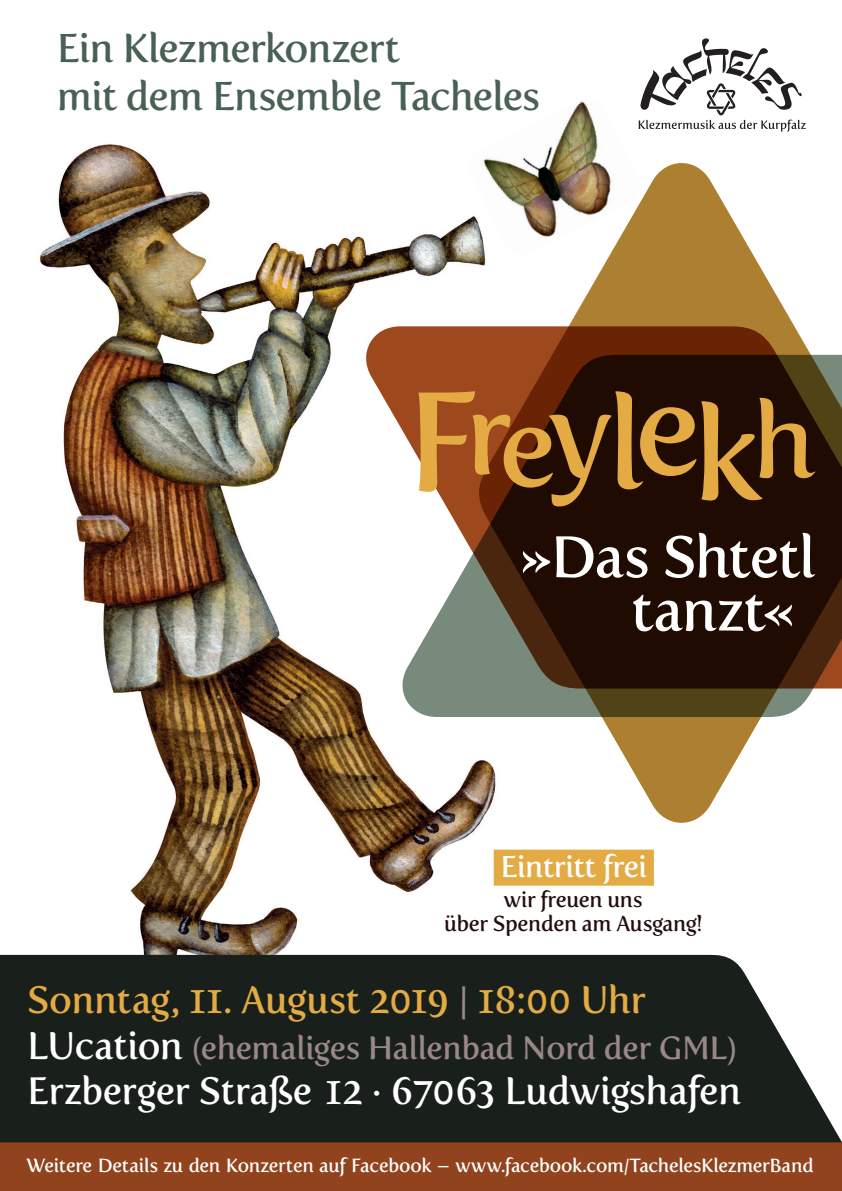
<style>
.page{position:relative;width:842px;height:1191px;background:#fff}
.page>*{position:absolute;margin:0;border:0;box-sizing:border-box;transform-origin:0 0}
.t1{font:58.2px/53.4px "Fertigo Pro";letter-spacing:-.025em;color:#fff}
.t2{font:40px/48px "Fertigo Pro";letter-spacing:-.03em;color:#496155}
.t3{font:38px "Fertigo Pro";letter-spacing:-.015em;color:#fff}
.t4{font:38px "Fertigo Pro";letter-spacing:-.015em;color:#e4aa43}
.t5{font:32px "Fertigo Pro";letter-spacing:-.015em;color:#998885}
.t6{font:30px "Fertigo Pro";letter-spacing:-.02em;color:#fff}
.t7{font:21.6px/24px "Fertigo Pro";letter-spacing:-.02em;color:#240e0e;text-align:center}
.t8{font:19px "Fertigo Pro";letter-spacing:-.02em;color:#fff}
.s1{color:#998885}
.s2{font-size:38px;color:#fff}
</style>
<div class="page">
<img style="left:28px;top:144px;width:479px;height:811px">
<svg style="left:641px;top:38px;width:165px;height:94px"></svg>
<div style="left:0;top:955px;width:842px;height:187px;background:#19201c"></div>
<div style="left:0;top:1142px;width:842px;height:49px;background:#90431d"></div>
<div style="left:494px;top:849px;width:160px;height:36px;background:#e4aa43"></div>
<svg style="left:476px;top:163px;width:318px;height:666px"></svg>
<svg style="left:358px;top:326px;width:484px;height:362px"></svg>
<svg style="left:394px;top:355px;width:448px;height:362px"></svg>
<svg style="left:490px;top:355px;width:352px;height:333px;background:#2e180a"></svg>
<svg style="left:418px;top:391px;width:397px;height:115px;background:#70451a"></svg>
<img style="left:469px;top:100px;width:172px;height:155px">
<h2 class="t2" style="left:57px;top:24px;width:485px">Ein Klezmerkonzert<br>mit dem Ensemble Tacheles</h2>
<h1 class="t1" style="left:631px;top:530px;width:186px;text-indent:-112px">»Das Shtetl tanzt«</h1>
<h3 class="t6" style="left:500px;top:848px;width:148px">Eintritt frei</h3>
<p class="t7" style="left:444px;top:888px;width:260px">wir freuen uns<br>über Spenden am Ausgang!</p>
<h3 class="t4" style="left:27px;top:977px;width:620px">Sonntag, 11. August 2019 <span class="s1">|</span> 18:00 Uhr</h3>
<h3 class="t5" style="left:27px;top:1029px;width:711px"><span class="s2">LUcation</span> (ehemaliges Hallenbad Nord der GML)</h3>
<h3 class="t3" style="left:27px;top:1069px;width:716px">Erzberger Straße 12 · 67063 Ludwigshafen</h3>
<p class="t8" style="left:26px;top:1153px;width:789px">Weitere Details zu den Konzerten auf Facebook – www.facebook.com/TachelesKlezmerBand</p>
</div>
